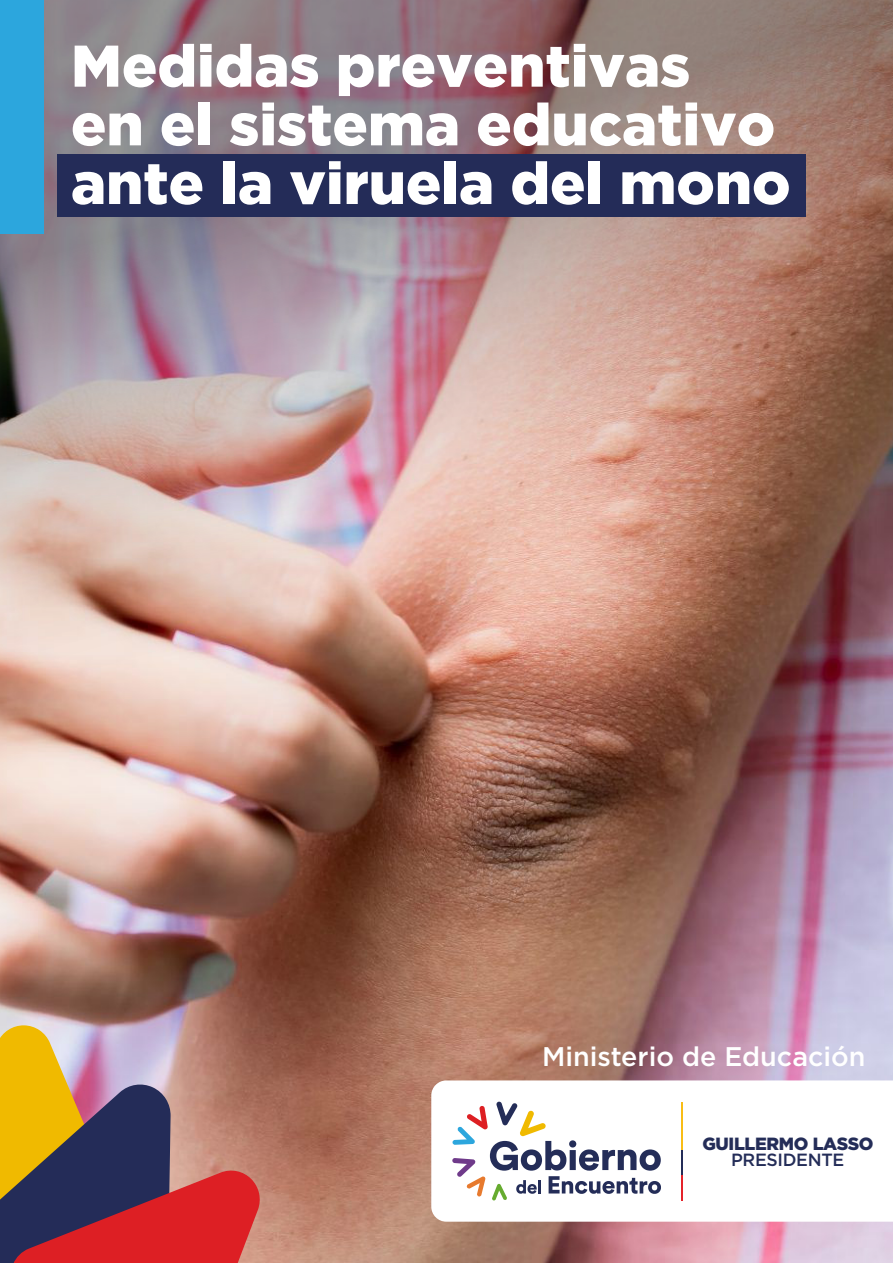
<style>
.page{position:relative;width:893px;height:1263px;background:#fff}
.page>*{position:absolute;margin:0;border:0;box-sizing:border-box;transform-origin:0 0}
.t1{font:900 58.65px/58.7px "Gotham";color:#fff}
.t2{font:500 26.85px "Gotham";color:#fff}
.t3{font:900 17.7px "Gotham";letter-spacing:-.02em;color:#242d58}
.t4{font:500 17.7px "Gotham";letter-spacing:-.02em;color:#242d58}
</style>
<div class="page">
<img style="left:0;top:0;width:893px;height:1263px">
<div style="left:0;top:0;width:44px;height:233px;background:#2ca6dd"></div>
<div style="left:58px;top:154px;width:748px;height:63px;background:#242c58"></div>
<p class="t1" style="left:71px;top:36px;width:721px">Medidas preventivas<br>en el sistema educativo ante la viruela del mono</p>
<p class="t2" style="left:542px;top:1039px;width:325px">Ministerio de Educación</p>
<p class="t3" style="left:702px;top:1132px;width:173px">GUILLERMO LASSO</p>
<p class="t4" style="left:731px;top:1148px;width:115px">PRESIDENTE</p>
</div>
